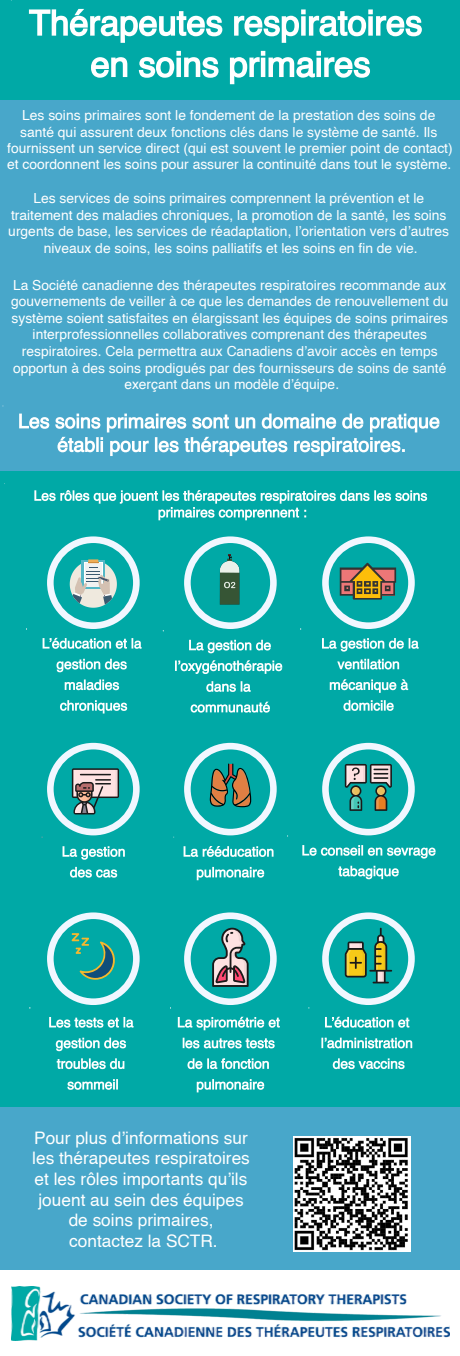
<style>
.page{position:relative;width:460px;height:1356px;background:#fff}
.page>*{position:absolute;margin:0;border:0;box-sizing:border-box;transform-origin:0 0}
.t1{font:17.25px/20.7px "Helvetica";color:#fff;text-align:center}
.t2{font:13.88px/16.5px "Helvetica";color:#fff;text-align:center}
.t3{font:13.8px/16.6px "Helvetica";color:#fff;text-align:center}
</style>
<div class="page">
<div style="left:0;top:0;width:460px;height:101px;background:#00a9a6"></div>
<svg style="left:29px;top:9px;width:393px;height:34px"></svg>
<svg style="left:91px;top:51px;width:279px;height:33px"></svg>
<div style="left:0;top:101px;width:460px;height:159px;background:#48a7ca"></div>
<div style="left:0;top:260px;width:460px;height:142px;background:#48a7ca"></div>
<div style="left:0;top:402px;width:460px;height:69px;background:#48a7ca"></div>
<svg style="left:19px;top:414px;width:420px;height:42px"></svg>
<div style="left:0;top:471px;width:460px;height:57px;background:#00a9a6"></div>
<svg style="left:34px;top:490px;width:393px;height:30px"></svg>
<div style="left:0;top:528px;width:460px;height:207px;background:#00a9a6"></div>
<div style="left:0;top:735px;width:460px;height:169px;background:#00a9a6"></div>
<div style="left:0;top:904px;width:460px;height:203px;background:#00a9a6"></div>
<div style="left:0;top:1107px;width:460px;height:164px;background:#48a7ca"></div>
<img style="left:11px;top:1287px;width:438px;height:54px">
<svg style="left:43px;top:638px;width:99px;height:11px"></svg>
<svg style="left:56px;top:659px;width:71px;height:13px"></svg>
<svg style="left:65px;top:679px;width:54px;height:11px"></svg>
<svg style="left:60px;top:700px;width:67px;height:13px"></svg>
<svg style="left:183px;top:846px;width:90px;height:11px"></svg>
<svg style="left:197px;top:867px;width:67px;height:13px"></svg>
<svg style="left:49px;top:1017px;width:84px;height:11px"></svg>
<svg style="left:56px;top:1038px;width:70px;height:13px"></svg>
<svg style="left:57px;top:1058px;width:67px;height:11px"></svg>
<svg style="left:67px;top:1079px;width:51px;height:11px"></svg>
<img style="left:294px;top:1136px;width:116px;height:116px">
<svg style="left:189px;top:640px;width:82px;height:13px"></svg>
<svg style="left:175px;top:660px;width:107px;height:14px"></svg>
<svg style="left:206px;top:681px;width:45px;height:11px"></svg>
<svg style="left:190px;top:702px;width:80px;height:11px"></svg>
<svg style="left:63px;top:846px;width:62px;height:14px"></svg>
<svg style="left:70px;top:867px;width:47px;height:11px"></svg>
<svg style="left:178px;top:1017px;width:102px;height:13px"></svg>
<svg style="left:183px;top:1038px;width:92px;height:10px"></svg>
<svg style="left:187px;top:1058px;width:82px;height:11px"></svg>
<svg style="left:197px;top:1079px;width:67px;height:13px"></svg>
<svg style="left:322px;top:638px;width:96px;height:14px"></svg>
<svg style="left:337px;top:659px;width:62px;height:10px"></svg>
<svg style="left:330px;top:679px;width:78px;height:14px"></svg>
<svg style="left:343px;top:700px;width:50px;height:11px"></svg>
<svg style="left:302px;top:845px;width:133px;height:14px"></svg>
<svg style="left:338px;top:866px;width:61px;height:13px"></svg>
<svg style="left:325px;top:1017px;width:84px;height:11px"></svg>
<svg style="left:321px;top:1038px;width:91px;height:10px"></svg>
<svg style="left:333px;top:1058px;width:71px;height:11px"></svg>
<svg style="left:184px;top:536px;width:93px;height:93px"></svg>
<svg style="left:322px;top:536px;width:93px;height:93px"></svg>
<svg style="left:47px;top:743px;width:93px;height:92px"></svg>
<svg style="left:47px;top:912px;width:93px;height:93px"></svg>
<svg style="left:322px;top:743px;width:93px;height:92px"></svg>
<svg style="left:184px;top:912px;width:93px;height:93px"></svg>
<img style="left:209px;top:552px;width:52px;height:63px">
<svg style="left:184px;top:743px;width:93px;height:92px"></svg>
<svg style="left:322px;top:912px;width:93px;height:93px"></svg>
<svg style="left:47px;top:536px;width:93px;height:93px"></svg>
<p class="t2" style="left:7px;top:108px;width:447px">Les soins primaires sont le fondement de la prestation des soins de santé qui assurent deux fonctions clés dans le système de santé. Ils fournissent un service direct (qui est souvent le premier point de contact) et coordonnent les soins pour assurer la continuité dans tout le système.</p>
<p class="t2" style="left:8px;top:191px;width:442px">Les services de soins primaires comprennent la prévention et le traitement des maladies chroniques, la promotion de la santé, les soins urgents de base, les services de réadaptation, l’orientation vers d’autres niveaux de soins, les soins palliatifs et les soins en fi n de vie.</p>
<p class="t3" style="left:11px;top:278px;width:438px">La Société canadienne des thérapeutes respiratoires recommande aux gouvernements de veiller à ce que les demandes de renouvellement du système soient satisfaites en élargissant les équipes de soins primaires interprofessionnelles collaboratives comprenant des thérapeutes respiratoires. Cela permettra aux Canadiens d’avoir accès en temps opportun à des soins prodigués par des fournisseurs de soins de santé exerçant dans un modèle d’équipe.</p>
<p class="t1" style="left:32px;top:1129px;width:219px">Pour plus d’informations sur les thérapeutes respiratoires et les rôles importants qu’ils jouent au sein des équipes de soins primaires, contactez la SCTR.</p>
</div>
